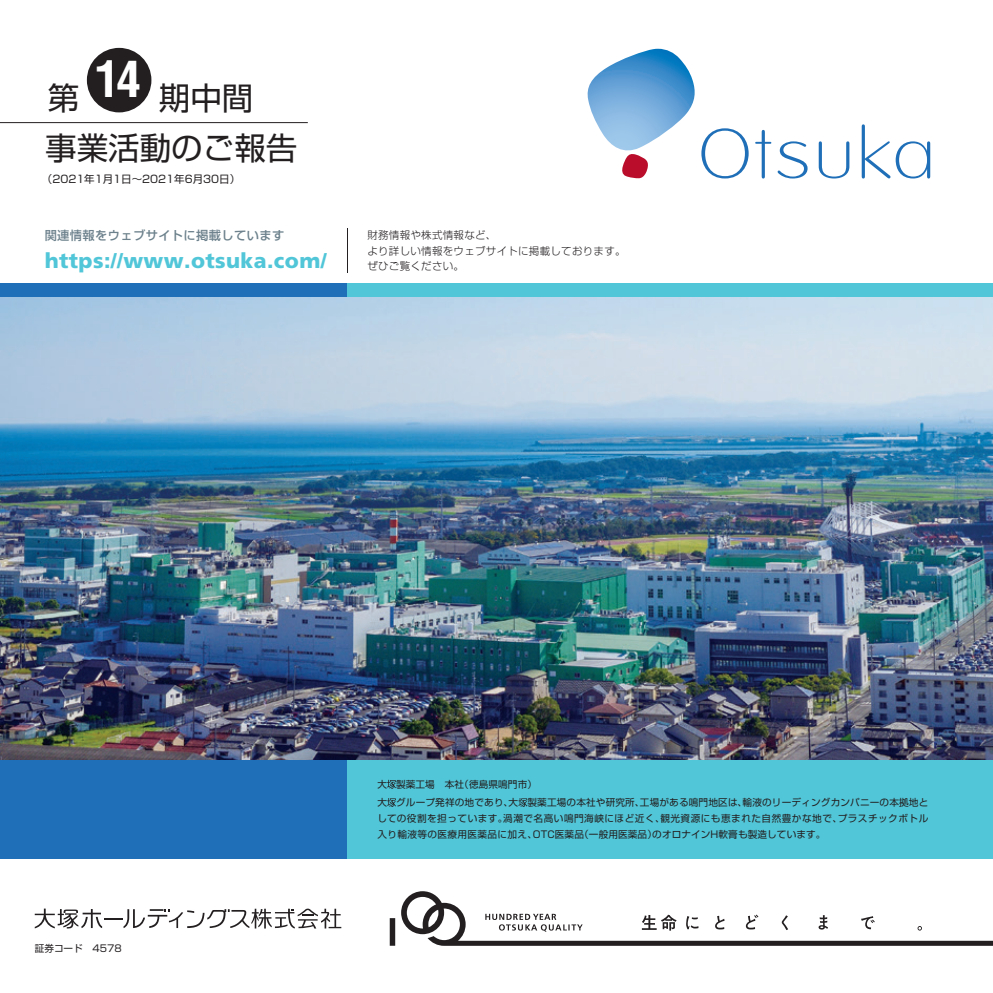
<style>
.page{position:relative;width:993px;height:993px;background:#fff}
.page>*{position:absolute;margin:0;border:0;box-sizing:border-box;transform-origin:0 0}
.t1{font:700 condensed 49px "Helvetica LT Std";color:#fff}
.t2{font:31.5px "Shin Go Pr 5";color:#231f20}
.t3{font:900 21px "Frutiger LT Std";letter-spacing:.02em;color:#51c6d8}
.t4{font:500 12.25px "Shin Go Pr 5";letter-spacing:.03em;color:#6c818c}
.t5{font:300 10.5px/15.8px "Shin Go Pr 5";letter-spacing:.025em;color:#231f20}
.t6{font:10.5px "Shin Go Pr 5";color:#231f20}
.t7{font:9.62px/15.8px "Shin Go Pr 5";letter-spacing:.05em;color:#231f20}
.t8{font:9.62px/18.2px "Shin Go Pr 5";letter-spacing:.015em;color:#231f20}
</style>
<div class="page">
<div style="left:0;top:283px;width:347px;height:575px;background:#1f6fb8"></div>
<div style="left:347px;top:283px;width:645px;height:575px;background:#51c6d8"></div>
<img style="left:0;top:298px;width:992px;height:461px">
<svg style="left:35px;top:908px;width:306px;height:20px"></svg>
<svg style="left:587px;top:49px;width:108px;height:129px"></svg>
<svg style="left:701px;top:128px;width:47px;height:50px"></svg>
<svg style="left:755px;top:130px;width:52px;height:48px"></svg>
<svg style="left:818px;top:141px;width:31px;height:37px"></svg>
<svg style="left:861px;top:124px;width:68px;height:55px"></svg>
<div style="left:87px;top:48px;width:64px;height:64px;background:#231f20;border-radius:50%"></div>
<hr style="left:0;top:122px;width:308px;height:1px;background:#231f20">
<hr style="left:347px;top:228px;width:1px;height:45px;background:#231f20">
<svg style="left:389px;top:891px;width:603px;height:54px"></svg>
<svg style="left:387px;top:779px;width:9px;height:9px"></svg>
<svg style="left:387px;top:798px;width:9px;height:8px"></svg>
<svg style="left:518px;top:798px;width:9px;height:8px"></svg>
<h1 class="t1" style="left:95px;top:49px;width:48px">14</h1>
<h2 class="t2" style="left:48px;top:72px;width:33px">第</h2>
<h2 class="t2" style="left:159px;top:72px;width:96px">期中間</h2>
<h2 class="t2" style="left:45px;top:122px;width:254px">事業活動のご報告</h2>
<p class="t6" style="left:42px;top:171px;width:200px">（2021年1月1日〜2021年6月30日）</p>
<p class="t4" style="left:45px;top:225px;width:241px">関連情報をウェブサイトに掲載しています</p>
<h3 class="t3" style="left:45px;top:248px;width:283px">https://www.otsuka.com/</h3>
<p class="t5" style="left:367px;top:226px;width:260px">財務情報や株式情報など、<br>より詳しい情報をウェブサイトに掲載しております。ぜひご覧ください。</p>
<p class="t8" style="left:35px;top:938px;width:88px">証券コード　4578</p>
<p class="t8" style="left:377px;top:774px;width:552px">大 製薬工場　本社（徳島県鳴門市）<br>大 グループ発祥の地であり、大 製薬工場の本社や研究所、工場がある鳴門地区は、輸液のリーディングカンパニーの本拠地と</p>
<p class="t7" style="left:377px;top:809px;width:552px">しての役割を担っています。渦潮で名高い鳴門海峡にほど近く、観光資源にも恵まれた自然豊かな地で、プラスチックボトル入り輸液等の医療用医薬品に加え、OTC医薬品（一般用医薬品）のオロナインH軟膏も製造しています。</p>
</div>
